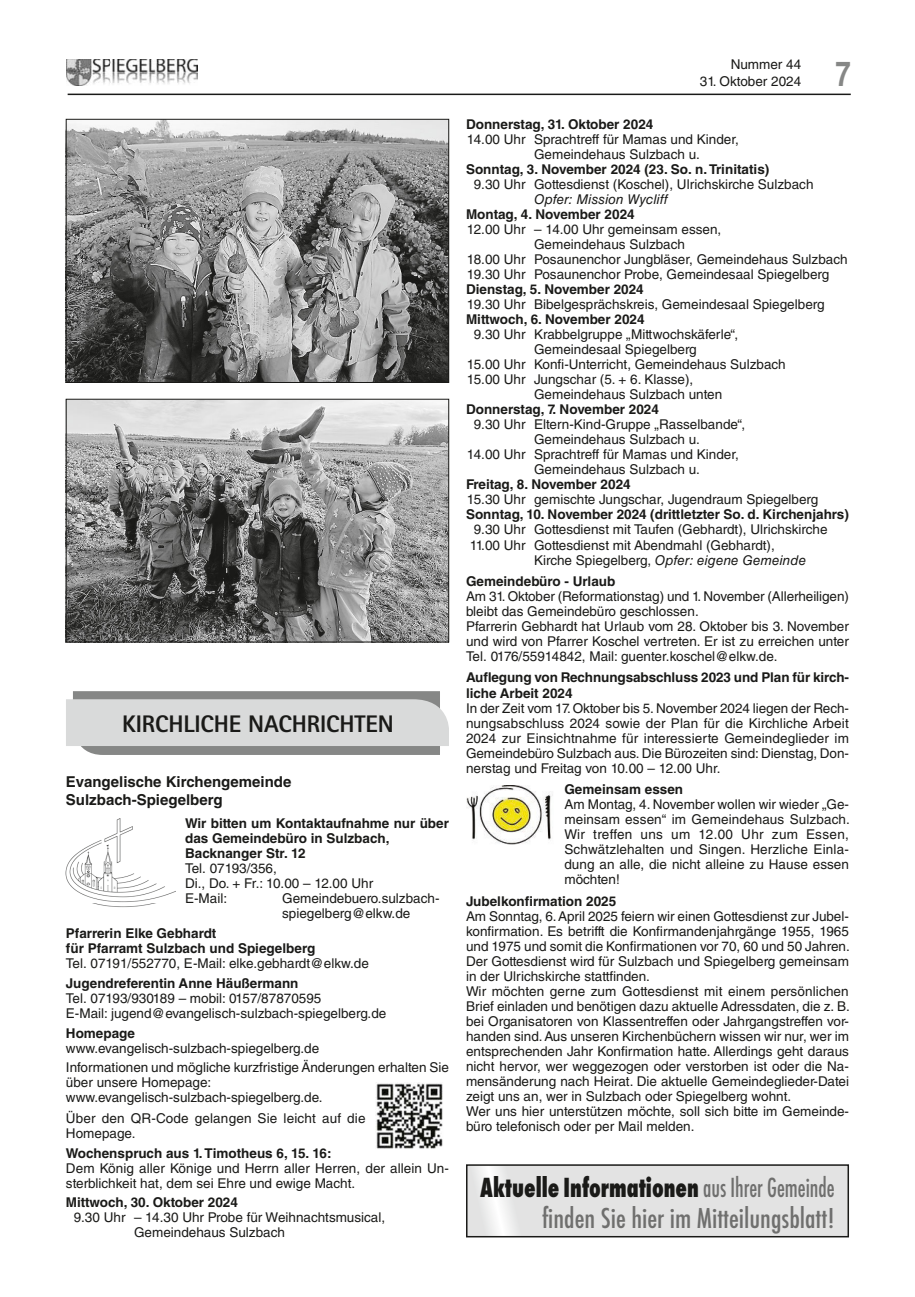
<style>
.page{position:relative;width:915px;height:1297px;background:#fff}
.page>*{position:absolute;margin:0;border:0;box-sizing:border-box;transform-origin:0 0}
.t1{font:700 34.5px "Helvetica LT Std";color:#868786;scale:.8 1}
.t2{font:500 condensed 30px "Futura T";color:#6f6f6e}
.t3{font:800 condensed 28.8px "Futura T";color:#1a1a18;scale:.83 1}
.t4{font:800 24px "AT Rotis Sans Serif";letter-spacing:-.005em;color:#1a1a18}
.t5{font:700 15px/18px "Helvetica LT Std";color:#1a1a18}
.t6{font:13.5px/15px "Helvetica LT Std";color:#1a1a18}
.t7{font:700 13.5px/15px "Helvetica LT Std";color:#1a1a18}
.t8{font:italic 13.5px "Helvetica LT Std";letter-spacing:.005em;color:#1a1a18}
.s1{font-style:normal}
.s2{font-weight:500;color:#6f6f6e}
</style>
<div class="page">
<hr style="left:68px;top:94px;width:782px;height:1px;background:#1a1a18">
<img style="left:66px;top:59px;width:132px;height:27px">
<img style="left:68px;top:121px;width:379px;height:260px">
<div style="left:66px;top:119px;width:383px;height:264px;border:1px solid #1a1a18"></div>
<img style="left:68px;top:401px;width:379px;height:239px">
<div style="left:66px;top:399px;width:383px;height:243px;border:1px solid #1a1a18"></div>
<svg style="left:66px;top:691px;width:383px;height:64px;background:#c5c5c5"></svg>
<img style="left:92px;top:903px;width:64px;height:4px">
<img style="left:66px;top:818px;width:109px;height:85px">
<img style="left:376px;top:1082px;width:67px;height:67px">
<img style="left:466px;top:786px;width:87px;height:59px">
<div style="left:466px;top:1165px;width:382px;height:72px;background:#e3e3e3"></div>
<div style="left:466px;top:1164px;width:382px;height:73px;border:2px solid #1a1a18"></div>
<h3 class="t4" style="left:122px;top:709px;width:273px">KIRCHLICHE NACHRICHTEN</h3>
<p class="t5" style="left:66px;top:772px;width:227px">Evangelische Kirchengemeinde<br>Sulzbach-Spiegelberg</p>
<p class="t7" style="left:185px;top:816px;width:265px">Wir bitten um Kontaktaufnahme nur über das Gemeindebüro in Sulzbach,<br>Backnanger Str. 12</p>
<p class="t6" style="left:185px;top:861px;width:189px">Tel. 07193/356,<br>Di., Do. + Fr.: 10.00 – 12.00 Uhr<br>E-Mail:</p>
<p class="t6" style="left:282px;top:891px;width:159px">Gemeindebuero.sulzbach&shy;spiegelberg@elkw.de</p>
<p class="t7" style="left:66px;top:926px;width:251px">Pfarrerin Elke Gebhardt<br>für Pfarramt Sulzbach und Spiegelberg</p>
<p class="t6" style="left:66px;top:956px;width:304px">Tel. 07191/552770, E-Mail: elke.gebhardt@elkw.de</p>
<p class="t7" style="left:66px;top:975px;width:234px">Jugendreferentin Anne Häußermann</p>
<p class="t6" style="left:66px;top:991px;width:322px">Tel. 07193/930189 – mobil: 0157/87870595<br>E-Mail: jugend@evangelisch-sulzbach-spiegelberg.de</p>
<p class="t7" style="left:66px;top:1025px;width:71px">Homepage</p>
<p class="t6" style="left:66px;top:1038px;width:384px;line-height:19.6px">www.evangelisch-sulzbach-spiegelberg.de<br>Informationen und mögliche kurzfristige Änderungen erhalten Sie</p>
<p class="t6" style="left:66px;top:1075px;width:258px">über unsere Homepage: www.evangelisch-sulzbach-spiegelberg.de.</p>
<p class="t6" style="left:66px;top:1111px;width:301px">Über den QR-Code gelangen Sie leicht auf die<br>Homepage.</p>
<p class="t7" style="left:66px;top:1145px;width:267px">Wochenspruch aus 1. Timotheus 6, 15. 16:</p>
<p class="t6" style="left:66px;top:1160px;width:384px">Dem König aller Könige und Herrn aller Herren, der allein Un&shy;sterblichkeit hat, dem sei Ehre und ewige Macht.</p>
<p class="t7" style="left:66px;top:1195px;width:173px">Mittwoch, 30. Oktober 2024</p>
<p class="t6" style="left:134px;top:1210px;width:252px;text-indent:-60px">9.30 Uhr – 14.30 Uhr Probe für Weihnachtsmusical,<br>Gemeindehaus Sulzbach</p>
<p class="t6" style="left:730px;top:57px;width:72px">Nummer 44</p>
<p class="t6" style="left:699px;top:73px;width:103px">31. Oktober 2024</p>
<h1 class="t1" style="left:835px;top:53px;width:21px">7</h1>
<p class="t7" style="left:466px;top:116px;width:189px">Donnerstag, 31. Oktober 2024</p>
<p class="t6" style="left:534px;top:132px;width:206px;text-indent:-67px">14.00 Uhr Sprachtreff für Mamas und Kinder,<br>Gemeindehaus Sulzbach u.</p>
<p class="t7" style="left:466px;top:161px;width:305px">Sonntag, 3. November 2024 (23. So. n. Trinitatis)</p>
<p class="t6" style="left:473px;top:177px;width:341px">9.30 Uhr Gottesdienst (Koschel), Ulrichskirche Sulzbach</p>
<p class="t8" style="left:534px;top:191px;width:135px">Opfer: Mission Wycliff</p>
<p class="t7" style="left:466px;top:206px;width:170px">Montag, 4. November 2024</p>
<p class="t6" style="left:466px;top:222px;width:256px">12.00 Uhr – 14.00 Uhr gemeinsam essen,</p>
<p class="t6" style="left:534px;top:237px;width:152px">Gemeindehaus Sulzbach</p>
<p class="t6" style="left:466px;top:252px;width:382px">18.00 Uhr Posaunenchor Jungbläser, Gemeindehaus Sulzbach</p>
<p class="t6" style="left:466px;top:267px;width:364px">19.30 Uhr Posaunenchor Probe, Gemeindesaal Spiegelberg</p>
<p class="t7" style="left:466px;top:282px;width:179px">Dienstag, 5. November 2024</p>
<p class="t6" style="left:466px;top:297px;width:359px">19.30 Uhr Bibelgesprächskreis, Gemeindesaal Spiegelberg</p>
<p class="t7" style="left:466px;top:312px;width:180px">Mittwoch, 6. November 2024</p>
<p class="t6" style="left:473px;top:327px;width:266px">9.30 Uhr Krabbelgruppe „Mittwochskäferle“,</p>
<p class="t6" style="left:534px;top:342px;width:164px">Gemeindesaal Spiegelberg</p>
<p class="t6" style="left:466px;top:357px;width:320px">15.00 Uhr Konfi-Unterricht, Gemeindehaus Sulzbach</p>
<p class="t6" style="left:466px;top:372px;width:228px">15.00 Uhr Jungschar (5. + 6. Klasse),</p>
<p class="t6" style="left:534px;top:387px;width:190px">Gemeindehaus Sulzbach unten</p>
<p class="t7" style="left:466px;top:402px;width:194px">Donnerstag, 7. November 2024</p>
<p class="t6" style="left:473px;top:417px;width:273px">9.30 Uhr Eltern-Kind-Gruppe „Rasselbande“,</p>
<p class="t6" style="left:534px;top:432px;width:167px">Gemeindehaus Sulzbach u.</p>
<p class="t6" style="left:466px;top:447px;width:273px">14.00 Uhr Sprachtreff für Mamas und Kinder,</p>
<p class="t6" style="left:534px;top:462px;width:167px">Gemeindehaus Sulzbach u.</p>
<p class="t7" style="left:466px;top:477px;width:166px">Freitag, 8. November 2024</p>
<p class="t6" style="left:466px;top:492px;width:353px">15.30 Uhr gemischte Jungschar, Jugendraum Spiegelberg</p>
<p class="t7" style="left:466px;top:507px;width:384px">Sonntag, 10. November 2024 (drittletzter So. d. Kirchenjahrs)</p>
<p class="t6" style="left:473px;top:522px;width:355px">9.30 Uhr Gottesdienst mit Taufen (Gebhardt), Ulrichskirche</p>
<p class="t6" style="left:469px;top:537px;width:306px">11.00 Uhr Gottesdienst mit Abendmahl (Gebhardt),</p>
<p class="t8" style="left:534px;top:552px;width:273px"><span class="s1">Kirche Spiegelberg,</span> Opfer: eigene Gemeinde</p>
<p class="t7" style="left:466px;top:573px;width:151px">Gemeindebüro - Urlaub</p>
<p class="t6" style="left:466px;top:589px;width:384px">Am 31. Oktober (Reformationstag) und 1. November (Allerheiligen) bleibt das Gemeindebüro geschlossen.<br>Pfarrerin Gebhardt hat Urlaub vom 28. Oktober bis 3. November und wird von Pfarrer Koschel vertreten. Er ist zu erreichen unter Tel. 0176/55914842, Mail: guenter.koschel@elkw.de.</p>
<p class="t7" style="left:466px;top:670px;width:384px">Auflegung von Rechnungsabschluss 2023 und Plan für kirch&shy;liche Arbeit 2024</p>
<p class="t6" style="left:466px;top:700px;width:384px;text-align:justify">In der Zeit vom 17. Oktober bis 5. November 2024 liegen der Rech&shy;nungsabschluss 2024 sowie der Plan für die Kirchliche Arbeit 2024 zur Einsichtnahme für interessierte Gemeindeglieder im Gemeindebüro Sulzbach aus. Die Bürozeiten sind: Dienstag, Don&shy;nerstag und Freitag von 10.00 – 12.00 Uhr.</p>
<p class="t7" style="left:564px;top:782px;width:120px">Gemeinsam essen</p>
<p class="t6" style="left:564px;top:797px;width:287px;text-align:justify">Am Montag, 4. November wollen wir wieder „Ge&shy;meinsam essen“ im Gemeindehaus Sulzbach.<br>Wir treffen uns um 12.00 Uhr zum Essen, Schwätzlehalten und Singen. Herzliche Einla&shy;dung an alle, die nicht alleine zu Hause essen möchten!</p>
<p class="t7" style="left:466px;top:893px;width:152px">Jubelkonfirmation 2025</p>
<p class="t6" style="left:466px;top:908px;width:385px">Am Sonntag, 6. April 2025 feiern wir einen Gottesdienst zur Jubel&shy;konfirmation. Es betrifft die Konfirmandenjahrgänge 1955, 1965 und 1975 und somit die Konfirmationen vor 70, 60 und 50 Jahren.<br>Der Gottesdienst wird für Sulzbach und Spiegelberg gemeinsam in der Ulrichskirche stattfinden.<br>Wir möchten gerne zum Gottesdienst mit einem persönlichen Brief einladen und benötigen dazu aktuelle Adressdaten, die z. B. bei Organisatoren von Klassentreffen oder Jahrgangstreffen vor&shy;handen sind. Aus unseren Kirchenbüchern wissen wir nur, wer im entsprechenden Jahr Konfirmation hatte. Allerdings geht daraus nicht hervor, wer weggezogen oder verstorben ist oder die Na&shy;mensänderung nach Heirat. Die aktuelle Gemeindeglieder-Datei zeigt uns an, wer in Sulzbach oder Spiegelberg wohnt.<br>Wer uns hier unterstützen möchte, soll sich bitte im Gemeinde&shy;büro telefonisch oder per Mail melden.</p>
<h3 class="t3" style="left:480px;top:1170px;width:428px">Aktuelle Informationen <span class="s2">aus Ihrer Gemeinde</span></h3>
<h2 class="t2" style="left:542px;top:1200px;width:294px">finden Sie hier im Mitteilungsblatt!</h2>
</div>
